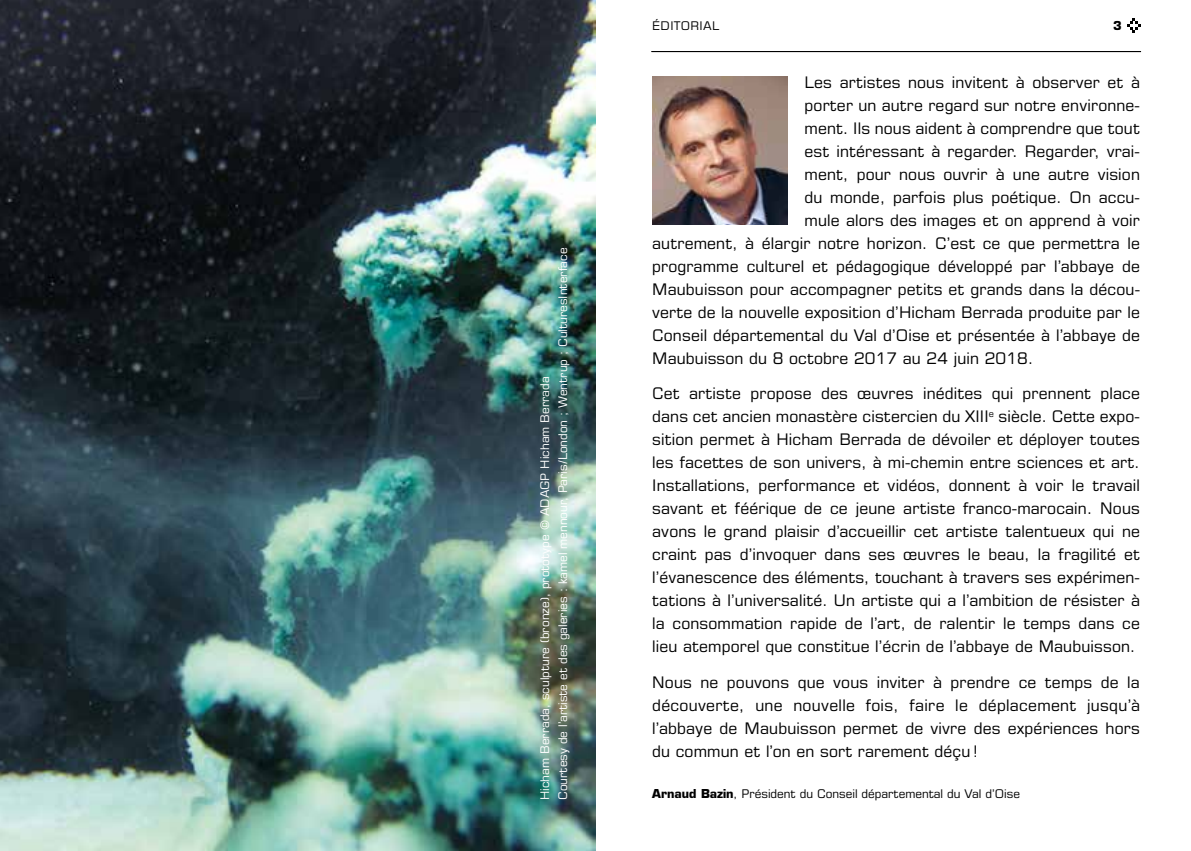
<style>
.page{position:relative;width:1191px;height:851px;background:#fff}
.page>*{position:absolute;margin:0;border:0;box-sizing:border-box;transform-origin:0 0}
.t1{font:16px/23px "Eurostile LT Std";letter-spacing:.01em;color:#000;text-align:justify}
.t2{font:12px/18px "Eurostile LT Std";color:#fff}
.t3{font:12px "Eurostile LT Std";color:#000}
.t4{font:12px "Eurostile LT Std";letter-spacing:.025em;color:#000}
.t5{font:700 12px "Eurostile LT Std";color:#000}
.s1{font-weight:700}
</style>
<div class="page">
<svg style="left:1127px;top:18px;width:14px;height:15px"></svg>
<hr style="left:651px;top:51px;width:490px;height:1px;background:#000">
<img style="left:652px;top:77px;width:135px;height:147px">
<img style="left:0;top:0;width:595px;height:850px">
<p class="t2" style="left:536px;top:799px;width:553px;rotate:-90deg">Hicham Berrada, sculpture (bronze), prototype © ADAGP Hicham Berrada<br>Courtesy de l’artiste et des galeries : kamel mennour, Paris/London ; Wentrup ; CulturesInterface</p>
<p class="t4" style="left:652px;top:19px;width:69px">ÉDITORIAL</p>
<p class="t5" style="left:1113px;top:18px;width:10px">3</p>
<p class="t1" style="left:804px;top:71px;width:337px">Les artistes nous invitent à observer et à</p>
<p class="t1" style="left:804px;top:94px;width:337px">porter un autre regard sur notre environne-</p>
<p class="t1" style="left:804px;top:117px;width:337px">ment. Ils nous aident à comprendre que tout</p>
<p class="t1" style="left:804px;top:140px;width:337px">est intéressant à regarder. Regarder, vrai-</p>
<p class="t1" style="left:804px;top:163px;width:337px">ment, pour nous ouvrir à une autre vision</p>
<p class="t1" style="left:804px;top:186px;width:337px">du monde, parfois plus poétique. On accu-</p>
<p class="t1" style="left:804px;top:209px;width:337px">mule alors des images et on apprend à voir</p>
<p class="t1" style="left:652px;top:232px;width:489px">autrement, à élargir notre horizon. C’est ce que permettra le</p>
<p class="t1" style="left:652px;top:255px;width:489px">programme culturel et pédagogique développé par l’abbaye de</p>
<p class="t1" style="left:652px;top:278px;width:489px">Maubuisson pour accompagner petits et grands dans la décou-</p>
<p class="t1" style="left:652px;top:301px;width:489px">verte de la nouvelle exposition d’Hicham Berrada produite par le</p>
<p class="t1" style="left:652px;top:324px;width:489px">Conseil départemental du Val d’Oise et présentée à l’abbaye de</p>
<p class="t1" style="left:652px;top:347px;width:383px">Maubuisson du 8 octobre 2017 au 24 juin 2018.</p>
<p class="t1" style="left:652px;top:382px;width:489px">Cet artiste propose des œuvres inédites qui prennent place dans cet ancien monastère cistercien du XIII<sup>e</sup> siècle. Cette expo&shy;sition permet à Hicham Berrada de dévoiler et déployer toutes les facettes de son univers, à mi-chemin entre sciences et art.<br>Installations, performance et vidéos, donnent à voir le travail savant et féérique de ce jeune artiste franco-marocain. Nous avons le grand plaisir d’accueillir cet artiste talentueux qui ne craint pas d’invoquer dans ses œuvres le beau, la fragilité et l’évanescence des éléments, touchant à travers ses expérimen&shy;tations à l’universalité. Un artiste qui a l’ambition de résister à la consommation rapide de l’art, de ralentir le temps dans ce lieu atemporel que constitue l’écrin de l’abbaye de Maubuisson.</p>
<p class="t1" style="left:652px;top:670px;width:489px">Nous ne pouvons que vous inviter à prendre ce temps de la découverte, une nouvelle fois, faire le déplacement jusqu’à l’abbaye de Maubuisson permet de vivre des expériences hors du commun et l’on en sort rarement déçu !</p>
<p class="t3" style="left:652px;top:786px;width:369px"><span class="s1">Arnaud Bazin</span>, Président du Conseil départemental du Val d’Oise</p>
</div>
